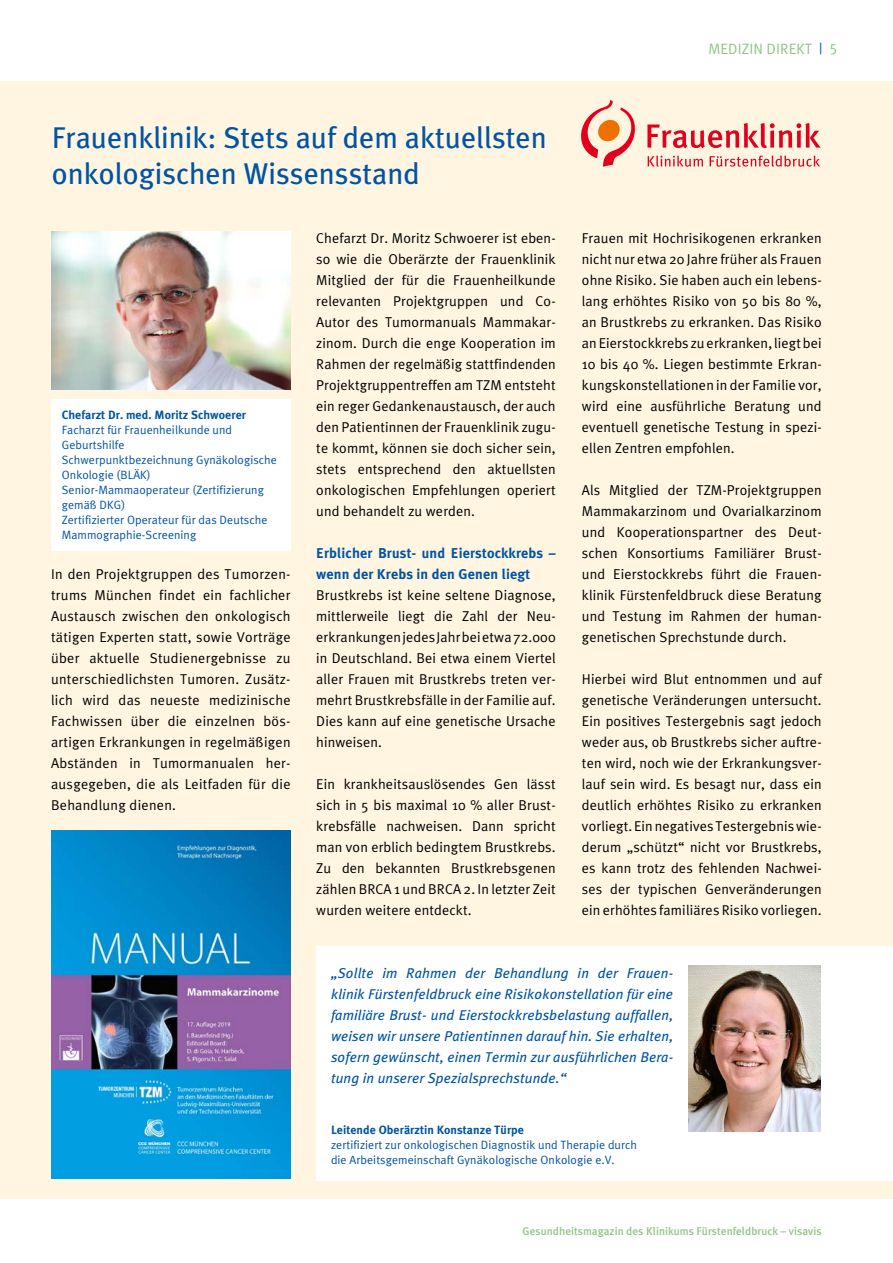
<style>
.page{position:relative;width:893px;height:1263px;background:#fff}
.page>*{position:absolute;margin:0;border:0;box-sizing:border-box;transform-origin:0 0}
.H1_Headline{font:30px/36.2px "Meta Plus";color:#0054a4}
.t1{font:15px "Meta Plus Normal";letter-spacing:.005em;color:#8fc684}
.Fließtext{font:14.25px/21px "Meta Plus Normal";letter-spacing:.01em;color:#000;text-align:justify}
.Fließtext-2{font:italic 14.25px/21px "Meta Plus";letter-spacing:.01em;color:#0054a4;text-align:justify}
.H3_Überschirft_Fließ{font:700 14.25px/21px "Meta Plus";letter-spacing:.01em;color:#0054a4}
.Bildunterschrift_Bla{font:12px/15px "Meta Plus Normal";letter-spacing:.005em;color:#0054a4}
.Bildunterschrift_Bla-2{font:700 12px "Meta Plus";letter-spacing:.005em;color:#0054a4}
.t2{font:500 11.25px "Meta Plus";letter-spacing:.005em;color:#8fc684}
.s1{color:#0054a4}
.s2{font-family:"Meta Plus Normal Caps"}
</style>
<div class="page">
<div style="left:0;top:81px;width:893px;height:1117px;background:#fff5e0"></div>
<img style="left:51px;top:831px;width:240px;height:347px">
<div style="left:316px;top:946px;width:577px;height:234px;background:#fff"></div>
<div style="left:51px;top:400px;width:239px;height:151px;background:#fff"></div>
<img style="left:51px;top:232px;width:240px;height:157px">
<svg style="left:647px;top:123px;width:174px;height:25px"></svg>
<svg style="left:581px;top:100px;width:54px;height:67px"></svg>
<svg style="left:648px;top:155px;width:172px;height:12px"></svg>
<img style="left:688px;top:965px;width:132px;height:166px">
<p class="t1" style="left:708px;top:41px;width:131px">MEDIZIN DIREKT <span class="s1">|</span> <span class="s2">5</span></p>
<p class="H1_Headline" style="left:52px;top:119px;width:496px">Frauenklinik: Stets auf dem aktuellsten onkologischen Wissensstand</p>
<p class="Bildunterschrift_Bla-2" style="left:62px;top:408px;width:186px">Chefarzt Dr. med. Moritz Schwoerer</p>
<p class="Bildunterschrift_Bla" style="left:62px;top:423px;width:172px">Facharzt für Frauenheilkunde und<br>Geburtshilfe</p>
<p class="Bildunterschrift_Bla" style="left:62px;top:453px;width:217px">Schwerpunktbezeichnung Gynäkologische<br>Onkologie (BLÄK)</p>
<p class="Bildunterschrift_Bla" style="left:62px;top:483px;width:204px">Senior-Mammaoperateur (Zertifizierung gemäß DKG)</p>
<p class="Bildunterschrift_Bla" style="left:62px;top:513px;width:207px">Zertifizierter Operateur für das Deutsche<br>Mammographie-Screening</p>
<p class="Fließtext" style="left:51px;top:563px;width:241px">In den Projektgruppen des Tumorzen&shy;trums München findet ein fachlicher Austausch zwischen den onkologisch tätigen Experten statt, sowie Vorträge über aktuelle Studienergebnisse zu unterschiedlichsten Tumoren. Zusätz&shy;lich wird das neueste medizinische Fachwissen über die einzelnen bös&shy;artigen Erkrankungen in regelmäßigen Abständen in Tumormanualen her&shy;ausgegeben, die als Leitfaden für die Behandlung dienen.</p>
<p class="Fließtext" style="left:316px;top:227px;width:241px">Chefarzt Dr. Moritz Schwoerer ist eben&shy;so wie die Oberärzte der Frauenklinik Mitglied der für die Frauenheilkunde relevanten Projektgruppen und Co-Autor des Tumormanuals Mammakar&shy;zinom. Durch die enge Kooperation im Rahmen der regelmäßig stattfindenden Projektgruppentreffen am TZM entsteht ein reger Gedankenaustausch, der auch den Patientinnen der Frauenklinik zugu&shy;te kommt, können sie doch sicher sein, stets entsprechend den aktuellsten onkologischen Empfehlungen operiert und behandelt zu werden.</p>
<p class="H3_Überschirft_Fließ" style="left:316px;top:542px;width:241px">Erblicher Brust- und Eierstockkrebs – wenn der Krebs in den Genen liegt</p>
<p class="Fließtext" style="left:316px;top:584px;width:241px">Brustkrebs ist keine seltene Diagnose, mittlerweile liegt die Zahl der Neu&shy;erkrankungen jedes Jahr bei etwa 72.000 in Deutschland. Bei etwa einem Viertel aller Frauen mit Brustkrebs treten ver&shy;mehrt Brustkrebsfälle in der Familie auf.<br>Dies kann auf eine genetische Ursache hinweisen.</p>
<p class="Fließtext" style="left:316px;top:773px;width:241px">Ein krankheitsauslösendes Gen lässt sich in 5 bis maximal 10 % aller Brust&shy;krebsfälle nachweisen. Dann spricht man von erblich bedingtem Brustkrebs.<br>Zu den bekannten Brustkrebsgenen zählen BRCA 1 und BRCA 2. In letzter Zeit wurden weitere entdeckt.</p>
<p class="Fließtext" style="left:582px;top:227px;width:241px">Frauen mit Hochrisikogenen erkranken nicht nur etwa 20 Jahre früher als Frauen ohne Risiko. Sie haben auch ein lebens&shy;lang erhöhtes Risiko von 50 bis 80 %, an Brustkrebs zu erkranken. Das Risiko an Eierstockkrebs zu erkranken, liegt bei 10 bis 40 %. Liegen bestimmte Erkran&shy;kungskonstellationen in der Familie vor, wird eine ausführliche Beratung und eventuell genetische Testung in spezi&shy;ellen Zentren empfohlen.</p>
<p class="Fließtext" style="left:582px;top:479px;width:241px">Als Mitglied der TZM-Projektgruppen Mammakarzinom und Ovarialkarzinom und Kooperationspartner des Deut&shy;schen Konsortiums Familiärer Brust&shy;und Eierstockkrebs führt die Frauen&shy;klinik Fürstenfeldbruck diese Beratung und Testung im Rahmen der human&shy;genetischen Sprechstunde durch.</p>
<p class="Fließtext" style="left:582px;top:668px;width:241px">Hierbei wird Blut entnommen und auf genetische Veränderungen untersucht.<br>Ein positives Testergebnis sagt jedoch weder aus, ob Brustkrebs sicher auftre&shy;ten wird, noch wie der Erkrankungsver&shy;lauf sein wird. Es besagt nur, dass ein deutlich erhöhtes Risiko zu erkranken vorliegt. Ein negatives Testergebnis wie&shy;derum „schützt“ nicht vor Brustkrebs, es kann trotz des fehlenden Nachwei&shy;ses der typischen Genveränderungen ein erhöhtes familiäres Risiko vorliegen.</p>
<p class="Fließtext-2" style="left:331px;top:962px;width:344px">„Sollte im Rahmen der Behandlung in der Frauen&shy;klinik Fürstenfeldbruck eine Risikokonstellation für eine familiäre Brust- und Eierstockkrebsbelastung auffallen, weisen wir unsere Patientinnen darauf hin. Sie erhalten, sofern gewünscht, einen Termin zur ausführlichen Bera&shy;tung in unserer Spezialsprechstunde.“</p>
<p class="Bildunterschrift_Bla-2" style="left:331px;top:1123px;width:194px">Leitende Oberärztin Konstanze Türpe</p>
<p class="Bildunterschrift_Bla" style="left:331px;top:1137px;width:308px">zertifiziert zur onkologischen Diagnostik und Therapie durch die Arbeitsgemeinschaft Gynäkologische Onkologie e.V.</p>
<p class="t2" style="left:522px;top:1224px;width:301px">Gesundheitsmagazin des Klinikums Fürstenfeldbruck – visavis</p>
</div>
